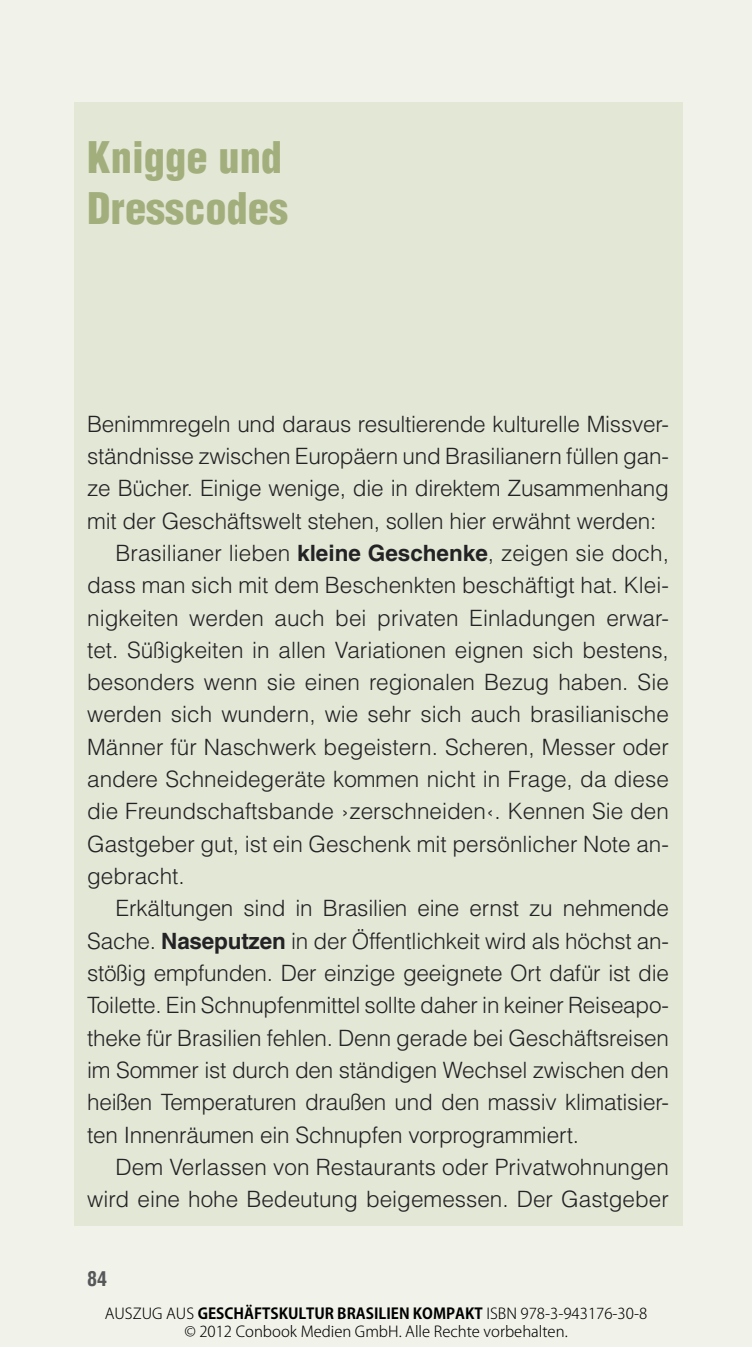
<style>
.page{position:relative;width:752px;height:1347px;background:#fff}
.page>*{position:absolute;margin:0;border:0;box-sizing:border-box;transform-origin:0 0}
.t1{font:900 condensed 42.5px/51px "Helvetica LT";color:#a3ae7d}
.t2{font:300 22.5px "Helvetica LT";letter-spacing:-.01em;color:#232224}
.t3{font:700 condensed 20px "Helvetica LT";color:#565759}
.t4{font:300 15px/18px "Koz Go Pro";color:#000;text-align:center}
.s1{font-weight:700}
</style>
<div class="page">
<div style="left:0;top:0;width:751px;height:1346px;background:#f1f3ea"></div>
<div style="left:74px;top:102px;width:608px;height:1123px;background:#e3e7d6"></div>
<h1 class="t1" style="left:87px;top:132px;width:202px">Knigge und<br>Dresscodes</h1>
<p class="t2" style="left:87px;top:409px;width:583px">Benimmregeln und daraus resultierende kulturelle Missver-</p>
<p class="t2" style="left:87px;top:442px;width:583px">ständnisse zwischen Europäern und Brasilianern füllen gan-</p>
<p class="t2" style="left:87px;top:474px;width:583px">ze Bücher. Einige wenige, die in direktem Zusammenhang</p>
<p class="t2" style="left:87px;top:506px;width:570px">mit der Geschäftswelt stehen, sollen hier erwähnt werden:</p>
<p class="t2" style="left:115px;top:539px;width:554px">Brasilianer lieben <span class="s1">kleine Geschenke</span>, zeigen sie doch,</p>
<p class="t2" style="left:87px;top:571px;width:583px">dass man sich mit dem Beschenkten beschäftigt hat. Klei-</p>
<p class="t2" style="left:87px;top:603px;width:583px">nigkeiten werden auch bei privaten Einladungen erwar-</p>
<p class="t2" style="left:87px;top:636px;width:583px">tet. Süßigkeiten in allen Variationen eignen sich bestens,</p>
<p class="t2" style="left:87px;top:668px;width:583px">besonders wenn sie einen regionalen Bezug haben. Sie</p>
<p class="t2" style="left:87px;top:700px;width:583px">werden sich wundern, wie sehr sich auch brasilianische</p>
<p class="t2" style="left:87px;top:732px;width:583px">Männer für Naschwerk begeistern. Scheren, Messer oder</p>
<p class="t2" style="left:87px;top:765px;width:583px">andere Schneidegeräte kommen nicht in Frage, da diese</p>
<p class="t2" style="left:87px;top:797px;width:583px">die Freundschaftsbande ›zerschneiden‹. Kennen Sie den</p>
<p class="t2" style="left:87px;top:829px;width:583px">Gastgeber gut, ist ein Geschenk mit persönlicher Note an-</p>
<p class="t2" style="left:87px;top:862px;width:99px">gebracht.</p>
<p class="t2" style="left:115px;top:894px;width:554px">Erkältungen sind in Brasilien eine ernst zu nehmende</p>
<p class="t2" style="left:87px;top:926px;width:583px">Sache. <span class="s1">Naseputzen</span> in der Öffentlichkeit wird als höchst an-</p>
<p class="t2" style="left:87px;top:959px;width:583px">stößig empfunden. Der einzige geeignete Ort dafür ist die</p>
<p class="t2" style="left:87px;top:991px;width:583px">Toilette. Ein Schnupfenmittel sollte daher in keiner Reiseapo-</p>
<p class="t2" style="left:87px;top:1023px;width:583px">theke für Brasilien fehlen. Denn gerade bei Geschäftsreisen</p>
<p class="t2" style="left:87px;top:1056px;width:583px">im Sommer ist durch den ständigen Wechsel zwischen den</p>
<p class="t2" style="left:87px;top:1088px;width:583px">heißen Temperaturen draußen und den massiv klimatisier-</p>
<p class="t2" style="left:87px;top:1120px;width:493px">ten Innenräumen ein Schnupfen vorprogrammiert.</p>
<p class="t2" style="left:115px;top:1152px;width:554px">Dem Verlassen von Restaurants oder Privatwohnungen</p>
<p class="t2" style="left:87px;top:1185px;width:583px">wird eine hohe Bedeutung beigemessen. Der Gastgeber</p>
<p class="t3" style="left:87px;top:1266px;width:21px">84</p>
<p class="t4" style="left:105px;top:1304px;width:543px">AUSZUG AUS <span class="s1">GESCHÄFTSKULTUR BRASILIEN KOMPAKT</span> ISBN 978-3-943176-30-8 © 2012 Conbook Medien GmbH. Alle Rechte vorbehalten.</p>
</div>
